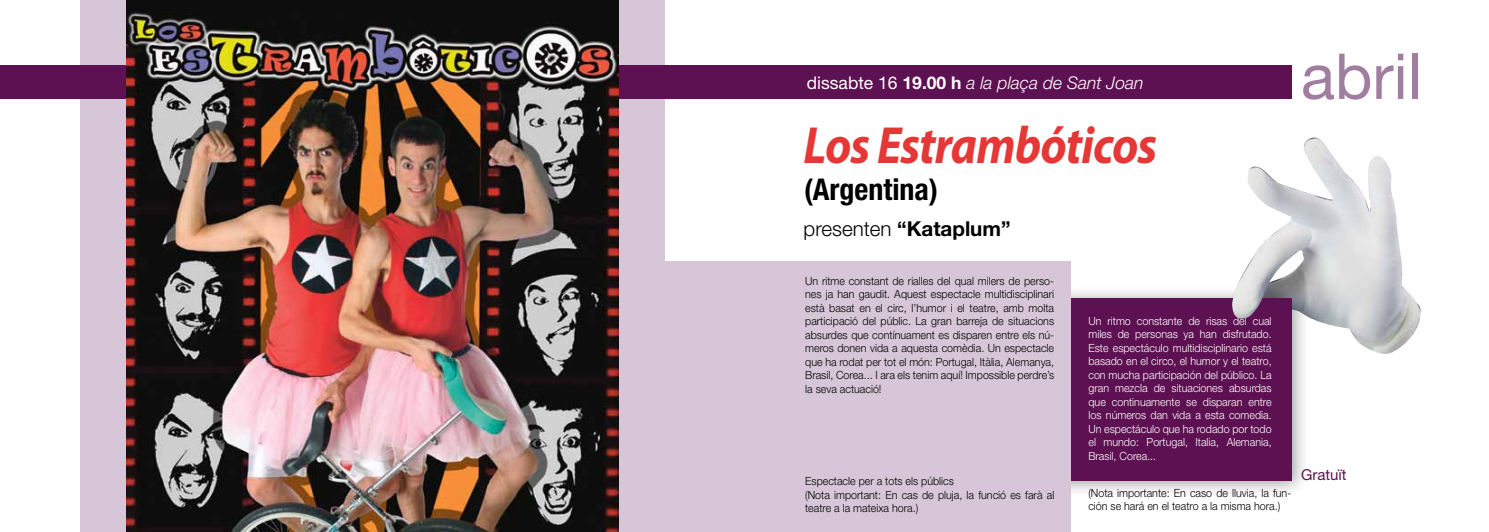
<style>
.page{position:relative;width:1489px;height:532px;background:#fff}
.page>*{position:absolute;margin:0;border:0;box-sizing:border-box;transform-origin:0 0}
.t1{font:63.25px "Helvetica Neue LT Std";color:#a17da0}
.t2{font:italic 700 52.5px "Myriad Pro";letter-spacing:-.02em;color:#e53836;scale:.9 1}
.t3{font:700 condensed 30px "Helvetica Neue LT Std";color:#000}
.t4{font:700 20.5px "Helvetica Neue LT Std";color:#000}
.t5{font:italic 300 17.5px "Helvetica Neue LT Std";color:#fff}
.t6{font:15px "Helvetica Neue LT Std";color:#5e1152}
.t7{font:300 11.25px/13.5px "Helvetica Neue LT Std";color:#000;scale:.95 1}
.t8{font:300 11.25px/13.5px "Helvetica Neue LT Std";color:#fff;text-align:justify;scale:.95 1}
.s1{font-weight:400;font-style:normal}
.s2{font-weight:700;font-style:normal}
.s3{font-weight:300}
</style>
<div class="page">
<div style="left:80px;top:0;width:584px;height:531px;background:#d6c6d7"></div>
<img style="left:1247px;top:138px;width:174px;height:216px">
<div style="left:1020px;top:284px;width:288px;height:213px;background:#000;opacity:.4"></div>
<div style="left:1034px;top:298px;width:257px;height:182px;background:#5e1152"></div>
<div style="left:659px;top:261px;width:411px;height:270px;background:#d6c6d7"></div>
<div style="left:0;top:65px;width:1291px;height:33px;background:#5e1152"></div>
<img style="left:1231px;top:226px;width:69px;height:93px">
<img style="left:126px;top:0;width:492px;height:531px">
<h3 class="t5" style="left:806px;top:72px;width:338px"><span class="s1">dissabte 16</span> <span class="s2">19.00 h</span> a la plaça de Sant Joan</h3>
<h2 class="t2" style="left:803px;top:111px;width:394px">Los Estrambóticos</h2>
<h3 class="t3" style="left:804px;top:171px;width:135px">(Argentina)</h3>
<h3 class="t4" style="left:803px;top:216px;width:208px"><span class="s3">presenten</span> “Kataplum”</h3>
<h1 class="t1" style="left:1300px;top:39px;width:122px">abril</h1>
<p class="t7" style="left:805px;top:274px;width:264px;text-align:justify">Un ritme constant de rialles del qual milers de perso&shy;nes ja han gaudit. Aquest espectacle multidisciplinari està basat en el circ, l’humor i el teatre, amb molta participació del públic. La gran barreja de situacions absurdes que contínuament es disparen entre els nú&shy;meros donen vida a aquesta comèdia. Un espectacle que ha rodat per tot el món: Portugal, Itàlia, Alemanya, Brasil, Corea... I ara els tenim aquí! Impossible perdre’s la seva actuació!</p>
<p class="t8" style="left:1088px;top:313px;width:194px">Un ritmo constante de risas del cual miles de personas ya han disfrutado.<br>Este espectáculo multidisciplinario está basado en el circo, el humor y el teatro, con mucha participación del público. La gran mezcla de situaciones absurdas que continuamente se disparan entre los números dan vida a esta comedia.<br>Un espectáculo que ha rodado por todo el mundo: Portugal, Italia, Alemania, Brasil, Corea...</p>
<p class="t7" style="left:805px;top:474px;width:264px">Espectacle per a tots els públics<br>(Nota important: En cas de pluja, la funció es farà al teatre a la mateixa hora.)</p>
<p class="t7" style="left:1088px;top:485px;width:215px">(Nota importante: En caso de lluvia, la fun&shy;ción se hará en el teatro a la misma hora.)</p>
<h3 class="t6" style="left:1300px;top:465px;width:47px">Gratuït</h3>
</div>
